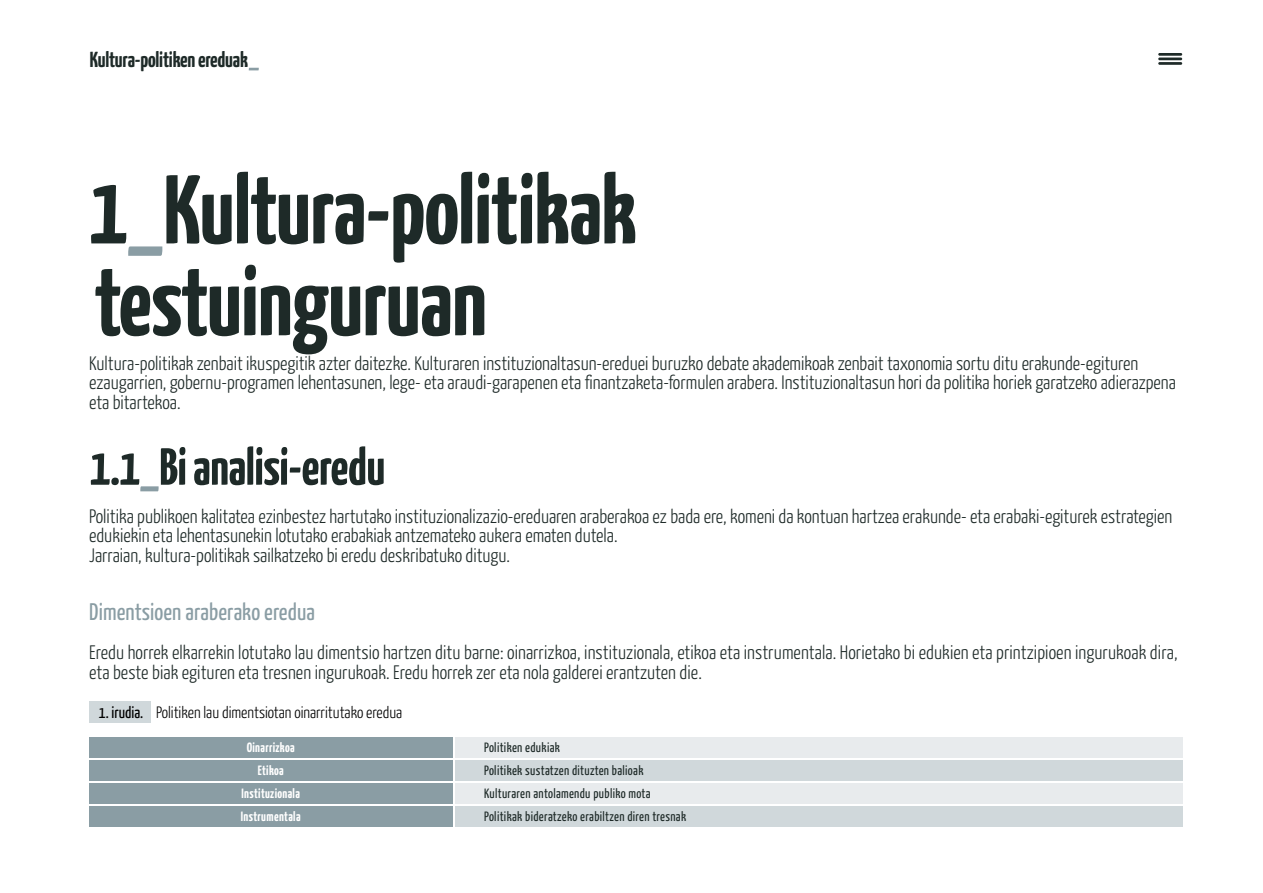
<style>
.page{position:relative;width:1263px;height:893px;background:#fff}
.page>*{position:absolute;margin:0;border:0;box-sizing:border-box;transform-origin:0 0}
.t1{font:700 97.5px/91.8px "Yanone Kaffeesatz";letter-spacing:-.01em;color:#1e2a28}
.t2{font:700 52.2px "Yanone Kaffeesatz";letter-spacing:-.01em;color:#1e2a28}
.t3{font:24px "Yanone Kaffeesatz";letter-spacing:.005em;color:#8a9da4}
.t4{font:700 21.75px "Yanone Kaffeesatz";letter-spacing:-.01em;color:#1e2a28}
.t5{font:300 19.5px/19.5px "Yanone Kaffeesatz";color:#1e2a28}
.t6{font:300 16.5px "Yanone Kaffeesatz";color:#000}
.t7{font:13.5px/22.8px "Yanone Kaffeesatz";letter-spacing:.025em;color:#1e2a28}
.t8{font:700 13.5px/22.8px "Yanone Kaffeesatz";letter-spacing:.025em;color:#fff;text-align:center}
.s1{color:#8a9da4}
.s2{font-weight:400}
</style>
<div class="page">
<div style="left:455px;top:737px;width:727px;height:21px;background:#e8ebed"></div>
<div style="left:455px;top:783px;width:727px;height:21px;background:#e8ebed"></div>
<div style="left:455px;top:760px;width:727px;height:21px;background:#d0d8db"></div>
<div style="left:455px;top:806px;width:727px;height:21px;background:#d0d8db"></div>
<hr style="left:1158px;top:53px;width:24px;height:3px;background:#1e2a28">
<hr style="left:1158px;top:58px;width:24px;height:2px;background:#1e2a28">
<hr style="left:1158px;top:62px;width:24px;height:3px;background:#1e2a28">
<div style="left:90px;top:702px;width:61px;height:21px;background:#d0d8db"></div>
<div style="left:90px;top:737px;width:363px;height:21px;background:#8a9da4"></div>
<div style="left:90px;top:760px;width:363px;height:21px;background:#8a9da4"></div>
<div style="left:90px;top:806px;width:363px;height:21px;background:#8a9da4"></div>
<div style="left:90px;top:783px;width:363px;height:21px;background:#8a9da4"></div>
<svg style="left:249px;top:68px;width:10px;height:2px"></svg>
<p class="t4" style="left:90px;top:46px;width:160px">Kultura-politiken ereduak</p>
<h1 class="t1" style="left:89px;top:162px;width:549px">1<span class="s1">_</span>Kultura-politikak testuinguruan</h1>
<p class="t5" style="left:89px;top:353px;width:1088px">Kultura-politikak zenbait ikuspegitik azter daitezke. Kulturaren instituzionaltasun-ereduei buruzko debate akademikoak zenbait taxonomia sortu ditu erakunde-egituren ezaugarrien, gobernu-programen lehentasunen, lege- eta araudi-garapenen eta finantzaketa-formulen arabera. Instituzionaltasun hori da politika horiek garatzeko adierazpena eta bitartekoa.</p>
<h2 class="t2" style="left:90px;top:435px;width:297px">1.1<span class="s1">_</span>Bi analisi-eredu</h2>
<p class="t5" style="left:89px;top:506px;width:1084px">Politika publikoen kalitatea ezinbestez hartutako instituzionalizazio-ereduaren araberakoa ez bada ere, komeni da kontuan hartzea erakunde- eta erabaki-egiturek estrategien edukiekin eta lehentasunekin lotutako erabakiak antzemateko aukera ematen dutela.<br>Jarraian, kultura-politikak sailkatzeko bi eredu deskribatuko ditugu.</p>
<p class="t3" style="left:89px;top:597px;width:227px">Dimentsioen araberako eredua</p>
<p class="t5" style="left:89px;top:642px;width:1090px">Eredu horrek elkarrekin lotutako lau dimentsio hartzen ditu barne: oinarrizkoa, instituzionala, etikoa eta instrumentala. Horietako bi edukien eta printzipioen ingurukoak dira, eta beste biak egituren eta tresnen ingurukoak. Eredu horrek zer eta nola galderei erantzuten die.</p>
<p class="t6" style="left:99px;top:702px;width:305px"><span class="s2">1. irudia.</span> Politiken lau dimentsiotan oinarritutako eredua</p>
<p class="t7" style="left:484px;top:736px;width:204px">Politiken edukiak<br>Politikek sustatzen dituzten balioak Kulturaren antolamendu publiko mota Politikak bideratzeko erabiltzen diren tresnak</p>
<p class="t8" style="left:241px;top:736px;width:61px">Oinarrizkoa<br>Etikoa<br>Instituzionala<br>Instrumentala</p>
</div>
